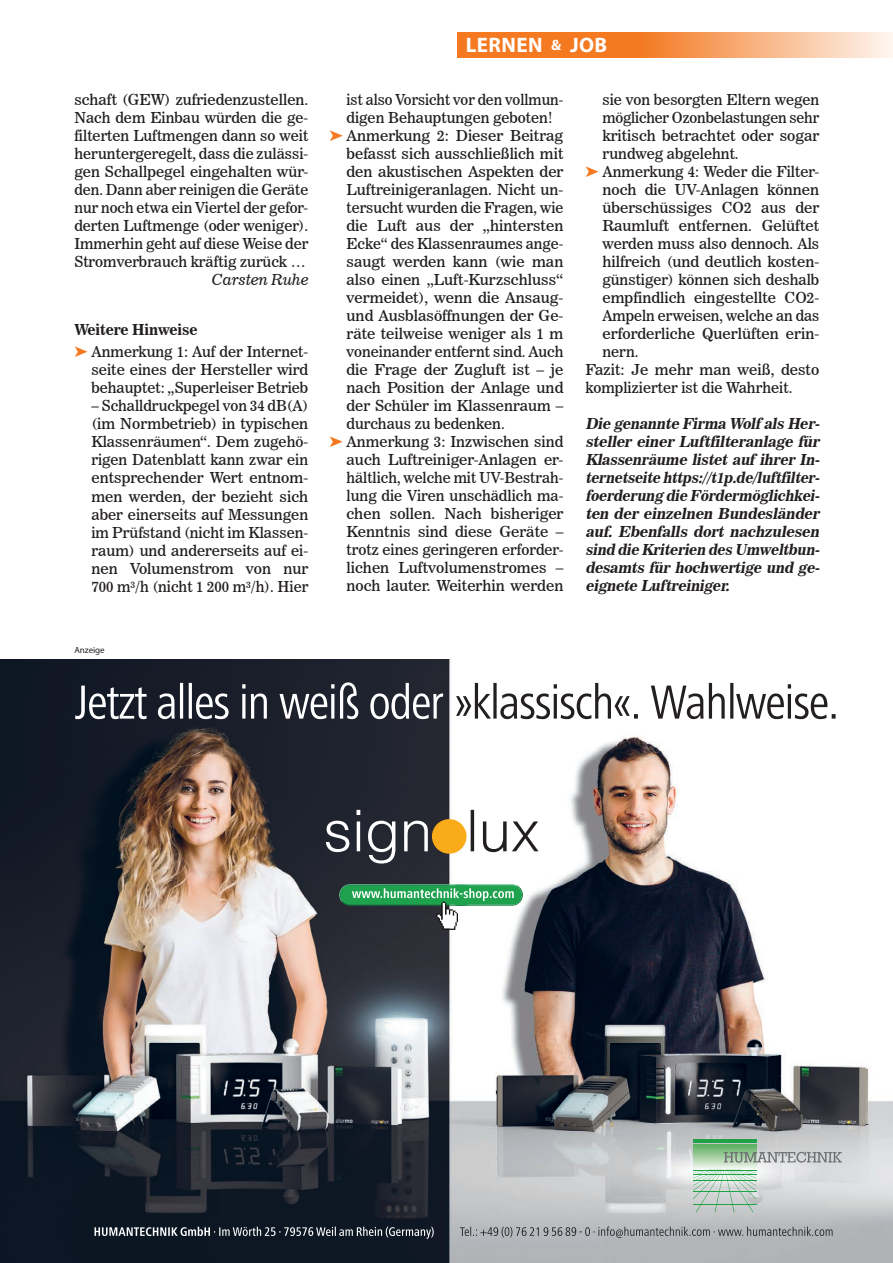
<style>
.page{position:relative;width:893px;height:1263px;background:#fff}
.page>*{position:absolute;margin:0;border:0;box-sizing:border-box;transform-origin:0 0}
.t1{font:700 21px "Myriad Pro";letter-spacing:.02em;color:#fff}
.t2{font:15px/18px "News 706 BT Roman C";color:#231f20;text-align:justify}
.t3{font:italic 15px/18px "News 706 BT Bold C";letter-spacing:-.01em;color:#231f20;text-align:justify}
.t4{font:15px "News 706 BT Bold C";letter-spacing:-.01em;color:#231f20}
.t5{font:15px "News 706 BT Italic C";color:#231f20}
.t6{font:9px "Myriad Pro";color:#231f20}
.s1{font-size:15px}
</style>
<div class="page">
<svg style="left:457px;top:32px;width:436px;height:25px;background:#f69d5d"></svg>
<img style="left:0;top:659px;width:893px;height:604px">
<svg style="left:456px;top:683px;width:380px;height:36px"></svg>
<svg style="left:460px;top:1226px;width:372px;height:12px;background:#9b9ea1"></svg>
<svg style="left:95px;top:1227px;width:339px;height:12px;background:#49505a"></svg>
<svg style="left:471px;top:810px;width:67px;height:42px"></svg>
<svg style="left:326px;top:810px;width:102px;height:53px;background:#4f5159"></svg>
<div style="left:432px;top:819px;width:35px;height:35px;background:#faab1a;border-radius:50%"></div>
<hr style="left:693px;top:1139px;width:63px;height:4px;background:#1fa245">
<div style="left:693px;top:1145px;width:63px;height:24px;background:linear-gradient(to bottom,#5eae61,#e9f2e7)"></div>
<svg style="left:724px;top:1152px;width:118px;height:11px"></svg>
<svg style="left:693px;top:1169px;width:63px;height:43px;background:#b7d0c0"></svg>
<svg style="left:75px;top:682px;width:368px;height:37px"></svg>
<svg style="left:339px;top:884px;width:184px;height:46px"></svg>
<p class="t2" style="left:74px;top:91px;width:235px">schaft (GEW) zufriedenzustellen.<br>Nach dem Einbau würden die ge&shy;filterten Luftmengen dann so weit heruntergeregelt, dass die zulässi&shy;gen Schallpegel eingehalten wür&shy;den. Dann aber reinigen die Geräte nur noch etwa ein Viertel der gefor&shy;derten Luftmenge (oder weniger).<br>Immerhin geht auf diese Weise der Stromverbrauch kräftig zurück …</p>
<p class="t5" style="left:212px;top:271px;width:98px">Carsten Ruhe</p>
<p class="t4" style="left:74px;top:321px;width:125px">Weitere Hinweise</p>
<p class="t2" style="left:91px;top:343px;width:218px">Anmerkung 1: Auf der Internet&shy;seite eines der Hersteller wird behauptet: „Superleiser Betrieb</p>
<p class="t2" style="left:91px;top:397px;width:218px">– Schalldruckpegel von 34 dB(A) (im Normbetrieb) in typischen Klassenräumen“. Dem zugehö&shy;rigen Datenblatt kann zwar ein entsprechender Wert entnom&shy;men werden, der bezieht sich aber einerseits auf Messungen im Prüfstand (nicht im Klassen&shy;raum) und andererseits auf ei&shy;nen Volumenstrom von nur 700 m³/h (nicht 1 200 m³/h). Hier</p>
<p class="t6" style="left:74px;top:644px;width:32px">Anzeige</p>
<h1 class="t1" style="left:466px;top:31px;width:143px">LERNEN <span class="s1">&amp;</span> JOB</h1>
<p class="t2" style="left:347px;top:91px;width:218px;text-align:left">ist also Vorsicht vor den vollmun&shy;digen Behauptungen geboten!<br>Anmerkung 2: Dieser Beitrag befasst sich ausschließlich mit den akustischen Aspekten der<br>Luftreinigeranlagen. Nicht un&shy;tersucht wurden die Fragen, wie die Luft aus der „hintersten<br>Ecke“ des Klassenraumes ange&shy;saugt werden kann (wie man also einen „Luft-Kurzschluss“ vermeidet), wenn die Ansaug&shy;und Ausblasöffnungen der Ge&shy;räte teilweise weniger als 1 m voneinander entfernt sind. Auch die Frage der Zugluft ist – je nach Position der Anlage und der Schüler im Klassenraum – durchaus zu bedenken.<br>Anmerkung 3: Inzwischen sind auch Luftreiniger-Anlagen er&shy;hältlich, welche mit UV-Bestrah&shy;lung die Viren unschädlich ma&shy;chen sollen. Nach bisheriger<br>Kenntnis sind diese Geräte – trotz eines geringeren erforder&shy;lichen Luftvolumenstromes – noch lauter. Weiterhin werden</p>
<p class="t2" style="left:602px;top:91px;width:218px">sie von besorgten Eltern wegen</p>
<p class="t2" style="left:602px;top:109px;width:218px">möglicher Ozonbelastungen sehr</p>
<p class="t2" style="left:602px;top:127px;width:218px">kritisch betrachtet oder sogar</p>
<p class="t2" style="left:602px;top:145px;width:138px">rundweg abgelehnt.</p>
<p class="t2" style="left:602px;top:163px;width:217px">Anmerkung 4: Weder die Filter-</p>
<p class="t2" style="left:602px;top:181px;width:218px">noch die UV-Anlagen können</p>
<p class="t2" style="left:602px;top:199px;width:218px">überschüssiges CO2 aus der</p>
<p class="t2" style="left:602px;top:217px;width:218px">Raumluft entfernen. Gelüftet</p>
<p class="t2" style="left:602px;top:235px;width:218px">werden muss also dennoch. Als</p>
<p class="t2" style="left:602px;top:253px;width:218px">hilfreich (und deutlich kosten-</p>
<p class="t2" style="left:602px;top:271px;width:218px">günstiger) können sich deshalb</p>
<p class="t2" style="left:602px;top:289px;width:217px">empfindlich eingestellte CO2-</p>
<p class="t2" style="left:602px;top:307px;width:218px">Ampeln erweisen, welche an das</p>
<p class="t2" style="left:602px;top:325px;width:218px">erforderliche Querlüften erin-</p>
<p class="t2" style="left:602px;top:343px;width:38px">nern.</p>
<p class="t2" style="left:585px;top:361px;width:235px">Fazit: Je mehr man weiß, desto</p>
<p class="t2" style="left:585px;top:379px;width:208px">komplizierter ist die Wahrheit.</p>
<p class="t3" style="left:585px;top:415px;width:239px">Die genannte Firma Wolf als Her&shy;steller einer Luftfilteranlage für Klassenräume listet auf ihrer In&shy;ternetseite https://t1p.de/luftfilter&shy;foerderung die Fördermöglichkei&shy;ten der einzelnen Bundesländer auf. Ebenfalls dort nachzulesen sind die Kriterien des Umweltbun&shy;desamts für hochwertige und ge&shy;eignete Luftreiniger.</p>
</div>
